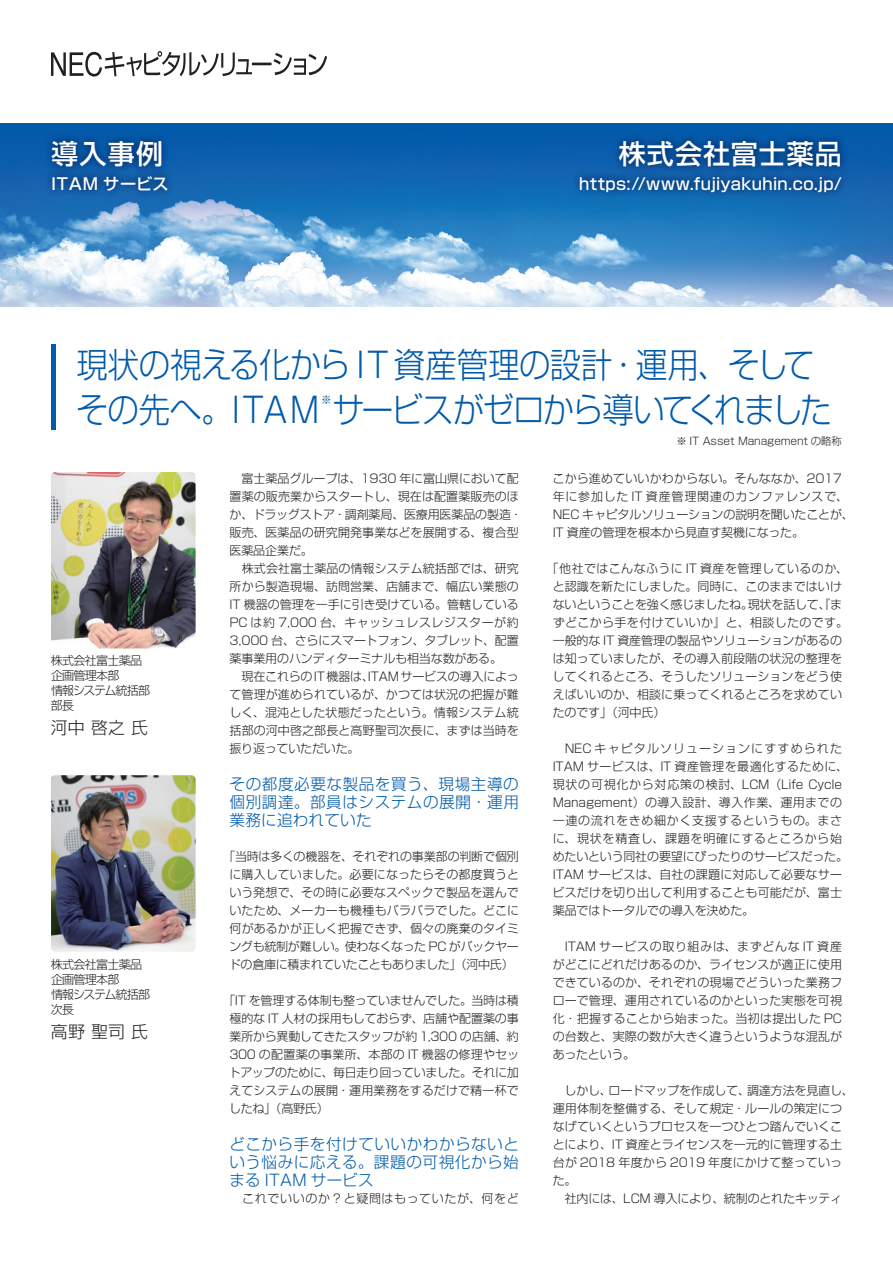
<style>
.page{position:relative;width:893px;height:1263px;background:#fff}
.page>*{position:absolute;margin:0;border:0;box-sizing:border-box;transform-origin:0 0}
.t1{font:300 34.65px/45px "Shin Go Pro";letter-spacing:-.025em;color:#015aaa;scale:.91 1}
.t2{font:500 27px "Shin Go Pro";letter-spacing:.04em;color:#fff}
.t3{font:300 16.8px "Shin Go Pro";letter-spacing:.015em;color:#231f20}
.t4{font:500 16.2px "Shin Go Pro";letter-spacing:.025em;color:#fff}
.t5{font:500 16.2px "Shin Go Pro";letter-spacing:.05em;color:#fff}
.t6{font:300 15.6px/18px "Shin Go Pro";letter-spacing:.035em;color:#015aaa;text-align:justify}
.t7{font:300 12px/18px "Shin Go Pro";letter-spacing:.005em;color:#231f20}
.t8{font:300 12px/15px "Shin Go Pro";letter-spacing:-.06em;color:#231f20}
.t9{font:300 12px "Shin Go Pro";letter-spacing:.05em;color:#231f20}
.t10{font:300 11.55px "Shin Go Pro";color:#015aaa;scale:.91 1}
.t11{font:300 10.5px "Shin Go Pro";letter-spacing:-.015em;color:#231f20}
</style>
<div class="page">
<img style="left:0;top:123px;width:893px;height:183px">
<div style="left:571px;top:132px;width:279px;height:69px;background:#00174a;opacity:.7"></div>
<div style="left:43px;top:132px;width:133px;height:67px;background:#00174a;opacity:.7"></div>
<svg style="left:51px;top:51px;width:276px;height:26px"></svg>
<img style="left:51px;top:472px;width:145px;height:176px">
<img style="left:51px;top:775px;width:145px;height:177px">
<hr style="left:51px;top:344px;width:4px;height:85px;background:#015aaa">
<h2 class="t2" style="left:51px;top:132px;width:114px">導入事例</h2>
<h3 class="t5" style="left:51px;top:171px;width:119px">ITAM サービス</h3>
<h2 class="t2" style="left:619px;top:132px;width:225px">株式会社富士薬品</h2>
<h3 class="t4" style="left:579px;top:171px;width:264px">https://www.fujiyakuhin.co.jp/</h3>
<h1 class="t1" style="left:77px;top:338px;width:831px">現状の視える化から IT 資産管理の設計・運用、そしてその先へ。ITAM サービスがゼロから導いてくれました</h1>
<p class="t10" style="left:321px;top:390px;width:13px">※</p>
<p class="t8" style="left:51px;top:652px;width:101px">株式会社富士薬品企画管理本部<br>情報システム統括部部長</p>
<h3 class="t3" style="left:51px;top:714px;width:99px">河中 啓之 氏</h3>
<p class="t8" style="left:51px;top:955px;width:101px">株式会社富士薬品企画管理本部<br>情報システム統括部次長</p>
<h3 class="t3" style="left:51px;top:1017px;width:99px">高野 聖司 氏</h3>
<p class="t7" style="left:229px;top:468px;width:294px">　富士薬品グループは、1930 年に富山県において配置薬の販売業からスタートし、現在は配置薬販売のほか、ドラッグストア・調剤薬局、医療用医薬品の製造・販売、医薬品の研究開発事業などを展開する、複合型医薬品企業だ。<br>　株式会社富士薬品の情報システム統括部では、研究所から製造現場、訪問営業、店舗まで、幅広い業態の<br>IT 機器の管理を一手に引き受けている。管轄している<br>PC は約 7,000 台、キャッシュレスレジスターが約<br>3,000 台、さらにスマートフォン、タブレット、配置薬事業用のハンディターミナルも相当な数がある。<br>　現在これらのIT機器は、ITAMサービスの導入によって管理が進められているが、かつては状況の把握が難しく、混沌とした状態だったという。情報システム統括部の河中啓之部長と高野聖司次長に、まずは当時を振り返っていただいた。</p>
<h3 class="t6" style="left:230px;top:773px;width:291px">その都度必要な製品を買う、現場主導の個別調達。部員はシステムの展開・運用業務に追われていた</h3>
<p class="t7" style="left:223px;top:846px;width:297px;text-align:center">「当時は多くの機器を、それぞれの事業部の判断で個別に購入していました。必要になったらその都度買うという発想で、その時に必要なスペックで製品を選んでいたため、メーカーも機種もバラバラでした。どこに何があるかが正しく把握できず、個々の廃棄のタイミングも統制が難しい。使わなくなった PC がバックヤードの倉庫に積まれていたこともありました」（河中氏）</p>
<p class="t7" style="left:229px;top:990px;width:292px;text-align:justify;text-indent:-6px">「IT を管理する体制も整っていませんでした。当時は積極的な IT 人材の採用もしておらず、店舗や配置薬の事業所から異動してきたスタッフが約 1,300 の店舗、約300 の配置薬の事業所、本部の IT 機器の修理やセットアップのために、毎日走り回っていました。それに加えてシステムの展開・運用業務をするだけで精一杯でしたね」（高野氏）</p>
<h3 class="t6" style="left:229px;top:1133px;width:291px">どこから手を付けていいかわからないという悩みに応える。課題の可視化から始まる ITAM サービス</h3>
<p class="t9" style="left:230px;top:1188px;width:291px">　これでいいのか ? と疑問はもっていたが、何をど</p>
<p class="t11" style="left:677px;top:432px;width:167px">※ IT Asset Management の略称</p>
<p class="t7" style="left:553px;top:468px;width:303px">こから進めていいかわからない。そんななか、2017年に参加した IT 資産管理関連のカンファレンスで、<br>NEC キャピタルソリューションの説明を聞いたことが、<br>IT 資産の管理を根本から見直す契機になった。</p>
<p class="t7" style="left:553px;top:558px;width:297px;text-indent:-6px">「他社ではこんなふうに IT 資産を管理しているのか、と認識を新たにしました。同時に、このままではいけないということを強く感じましたね。現状を話して、『まずどこから手を付けていいか』と、相談したのです。一般的な IT 資産管理の製品やソリューションがあるのは知っていましたが、その導入前段階の状況の整理をしてくれるところ、そうしたソリューションをどう使えばいいのか、相談に乗ってくれるところを求めていたのです」（河中氏）</p>
<p class="t7" style="left:553px;top:738px;width:297px">　NEC キャピタルソリューションにすすめられた<br>ITAM サービスは、IT 資産管理を最適化するために、現状の可視化から対応策の検討、LCM（Life Cycle<br>Management）の導入設計、導入作業、運用までの一連の流れをきめ細かく支援するというもの。まさに、現状を精査し、課題を明確にするところから始めたいという同社の要望にぴったりのサービスだった。<br>ITAM サービスは、自社の課題に対応して必要なサービスだけを切り出して利用することも可能だが、富士薬品ではトータルでの導入を決めた。</p>
<p class="t7" style="left:553px;top:936px;width:291px;text-align:justify">　ITAM サービスの取り組みは、まずどんな IT 資産がどこにどれだけあるのか、ライセンスが適正に使用できているのか、それぞれの現場でどういった業務フローで管理、運用されているのかといった実態を可視化・把握することから始まった。当初は提出した PCの台数と、実際の数が大きく違うというような混乱があったという。</p>
<p class="t7" style="left:553px;top:1080px;width:303px">　しかし、ロードマップを作成して、調達方法を見直し、運用体制を整備する、そして規定・ルールの策定につなげていくというプロセスを一つひとつ踏んでいくことにより、IT 資産とライセンスを一元的に管理する土台が 2018 年度から 2019 年度にかけて整っていった。<br>　社内には、LCM 導入により、統制のとれたキッティ</p>
</div>
